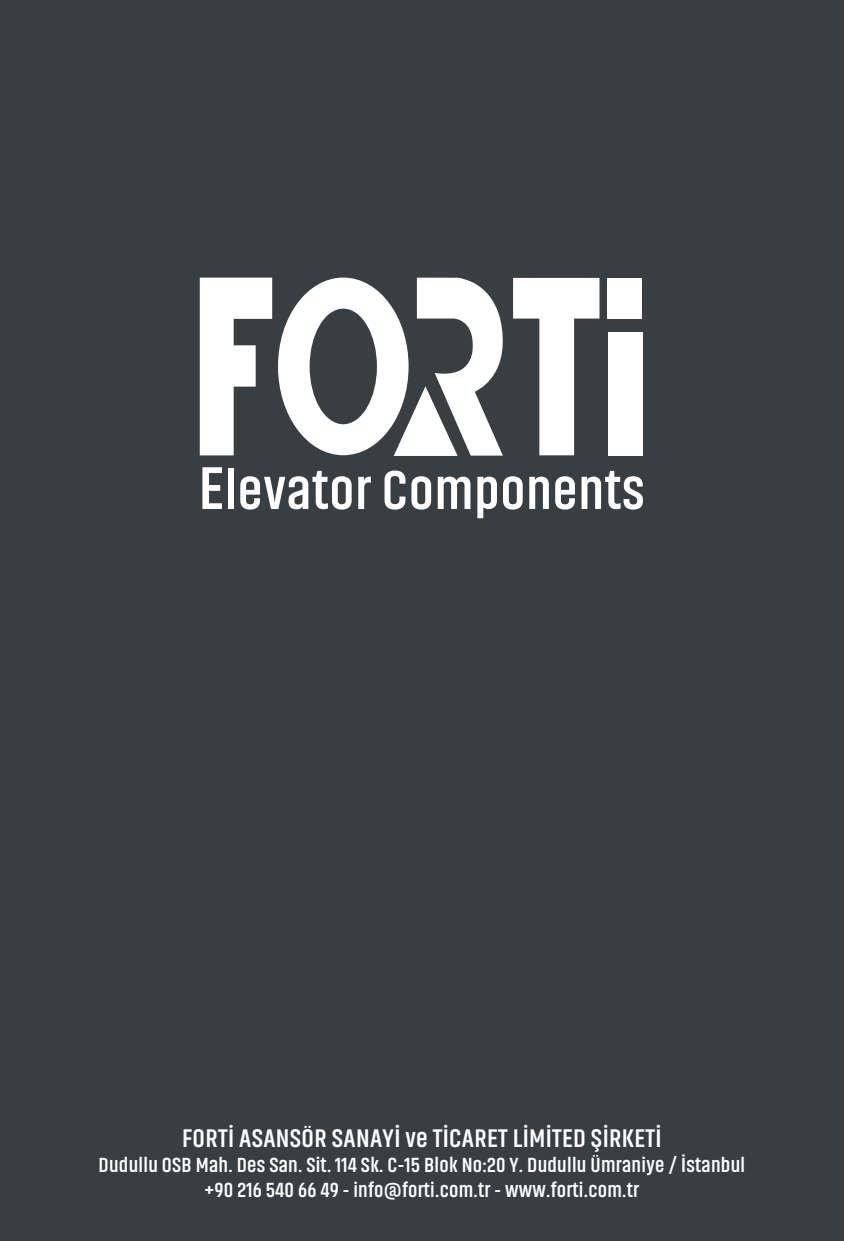
<style>
.page{position:relative;width:844px;height:1241px;background:#fff}
.page>*{position:absolute;margin:0;border:0;box-sizing:border-box;transform-origin:0 0}
.t1{font:700 55.65px "Akhand";letter-spacing:.015em;color:#fff}
.t2{font:700 25.9px "Akhand";letter-spacing:.015em;color:#fff}
.t3{font:700 20.82px/24.8px "Akhand";letter-spacing:.015em;color:#fff;text-align:center}
.s1{font-size:61.25px}
</style>
<div class="page">
<div style="left:0;top:0;width:843px;height:1240px;background:#393e42"></div>
<svg style="left:200px;top:277px;width:72px;height:178px"></svg>
<div style="left:607px;top:332px;width:35px;height:123px;background:#fff"></div>
<div style="left:607px;top:279px;width:34px;height:40px;background:#fff"></div>
<svg style="left:278px;top:277px;width:321px;height:179px"></svg>
<h1 class="t1" style="left:198px;top:460px;width:447px"><span class="s1">E</span>levator Components</h1>
<p class="t2" style="left:182px;top:1123px;width:480px">FORTİ ASANSÖR SANAYİ ve TİCARET LİMİTED ŞİRKETİ</p>
<p class="t3" style="left:98px;top:1152px;width:648px">Dudullu OSB Mah. Des San. Sit. 114 Sk. C-15 Blok No:20 Y. Dudullu Ümraniye / İstanbul +90 216 540 66 49 - info@forti.com.tr - www.forti.com.tr</p>
</div>
